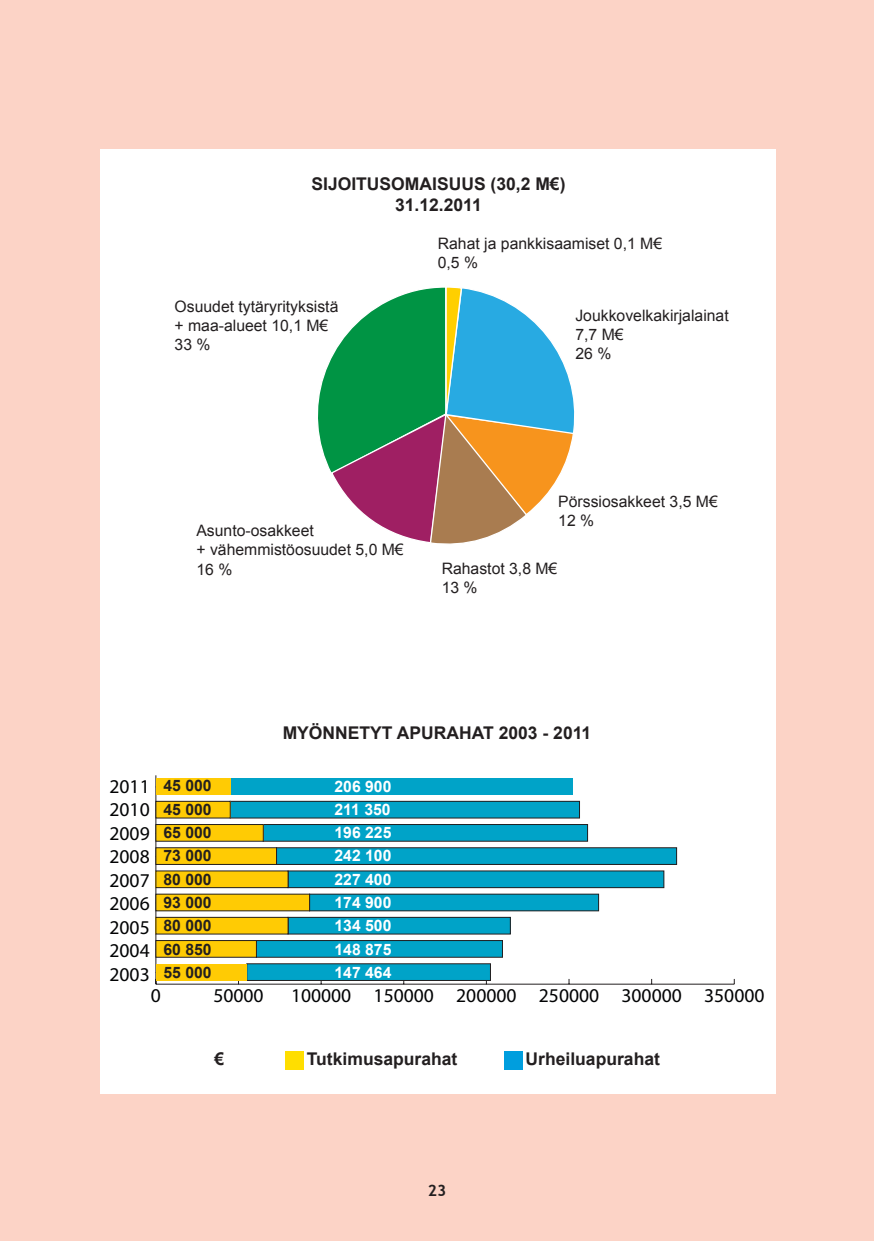
<style>
.page{position:relative;width:874px;height:1241px;background:#fff}
.page>*{position:absolute;margin:0;border:0;box-sizing:border-box;transform-origin:0 0}
.t1{font:19.6px/23.4px "Myriad Pro";color:#020304;text-align:justify}
.t2{font:700 17.5px/21px "Arial";color:#231f20;text-align:center}
.t3{font:15.75px/19.2px "Arial";color:#231f20}
.t4{font:700 15.75px/23.3px "Arial";color:#fff;text-align:justify}
.t5{font:700 15.75px/23.3px "Arial";color:#231f20;text-align:justify}
.t6{font:700 15.75px "Trebuchet MS";color:#231f20}
</style>
<div class="page">
<div style="left:0;top:0;width:873px;height:1240px;background:#fcd3c6"></div>
<div style="left:101px;top:149px;width:675px;height:944px;background:#fff"></div>
<hr style="left:155px;top:775px;width:1px;height:208px;background:#231f20">
<svg style="left:155px;top:972px;width:15px;height:11px"></svg>
<hr style="left:156px;top:983px;width:578px;height:1px;background:#231f20">
<div style="left:247px;top:963px;width:243px;height:17px;background:#00a3c8"></div>
<div style="left:246px;top:963px;width:244px;height:17px;border:1px solid #231f20"></div>
<div style="left:256px;top:940px;width:246px;height:17px;background:#00a3c8"></div>
<div style="left:256px;top:940px;width:246px;height:17px;border:1px solid #231f20"></div>
<div style="left:288px;top:917px;width:222px;height:16px;background:#00a3c8"></div>
<div style="left:288px;top:917px;width:222px;height:17px;border:1px solid #231f20"></div>
<div style="left:309px;top:894px;width:289px;height:16px;background:#00a3c8"></div>
<div style="left:309px;top:893px;width:289px;height:17px;border:1px solid #231f20"></div>
<div style="left:288px;top:870px;width:375px;height:17px;background:#00a3c8"></div>
<div style="left:276px;top:847px;width:400px;height:17px;background:#00a3c8"></div>
<div style="left:276px;top:847px;width:400px;height:17px;border:1px solid #231f20"></div>
<div style="left:263px;top:824px;width:324px;height:17px;background:#00a3c8"></div>
<div style="left:263px;top:824px;width:324px;height:17px;border:1px solid #231f20"></div>
<div style="left:230px;top:801px;width:349px;height:16px;background:#00a3c8"></div>
<div style="left:230px;top:801px;width:349px;height:17px;border:1px solid #231f20"></div>
<div style="left:156px;top:963px;width:91px;height:17px;background:#ffcb04"></div>
<div style="left:156px;top:940px;width:100px;height:17px;background:#ffcb04"></div>
<div style="left:156px;top:940px;width:100px;height:17px;border:1px solid #231f20"></div>
<div style="left:156px;top:917px;width:132px;height:16px;background:#ffcb04"></div>
<div style="left:156px;top:917px;width:132px;height:17px;border:1px solid #231f20"></div>
<div style="left:156px;top:894px;width:153px;height:16px;background:#ffcb04"></div>
<div style="left:156px;top:870px;width:132px;height:17px;background:#ffcb04"></div>
<div style="left:156px;top:847px;width:120px;height:17px;background:#ffcb04"></div>
<div style="left:156px;top:847px;width:120px;height:17px;border:1px solid #231f20"></div>
<div style="left:156px;top:824px;width:107px;height:17px;background:#ffcb04"></div>
<div style="left:156px;top:824px;width:107px;height:17px;border:1px solid #231f20"></div>
<div style="left:156px;top:801px;width:74px;height:16px;background:#ffcb04"></div>
<div style="left:156px;top:801px;width:74px;height:17px;border:1px solid #231f20"></div>
<div style="left:230px;top:778px;width:342px;height:17px;background:#00a3c8"></div>
<div style="left:156px;top:778px;width:74px;height:17px;background:#ffcb04"></div>
<div style="left:285px;top:1050px;width:19px;height:19px;background:#ffde00"></div>
<div style="left:504px;top:1050px;width:18px;height:19px;background:#009ede"></div>
<svg style="left:318px;top:287px;width:257px;height:257px"></svg>
<p class="t2" style="left:311px;top:174px;width:255px">SIJOITUSOMAISUUS (30,2 M€)<br>31.12.2011</p>
<p class="t3" style="left:437px;top:234px;width:226px">Rahat ja pankkisaamiset 0,1 M€<br>0,5 %</p>
<p class="t3" style="left:575px;top:305px;width:155px">Joukkovelkakirjalainat<br>7,7 M€<br>26 %</p>
<p class="t3" style="left:174px;top:297px;width:165px">Osuudet tytäryrityksistä + maa-alueet 10,1 M€<br>33 %</p>
<p class="t3" style="left:196px;top:521px;width:209px">Asunto-osakkeet<br>+ vähemmistöosuudet 5,0 M€<br>16 %</p>
<p class="t3" style="left:558px;top:491px;width:161px">Pörssiosakkeet 3,5 M€<br>12 %</p>
<p class="t3" style="left:441px;top:558px;width:117px">Rahastot 3,8 M€<br>13 %</p>
<p class="t2" style="left:282px;top:722px;width:310px">MYÖNNETYT APURAHAT 2003 - 2011</p>
<p class="t1" style="left:109px;top:773px;width:42px">2011<br>2010<br>2009<br>2008<br>2007<br>2006<br>2005<br>2004<br>2003</p>
<p class="t5" style="left:163px;top:774px;width:50px">45 000<br>45 000<br>65 000<br>73 000<br>80 000<br>93 000<br>80 000<br>60 850<br>55 000</p>
<p class="t4" style="left:334px;top:774px;width:58px">206 900<br>211 350<br>196 225<br>242 100<br>227 400<br>174 900<br>134 500<br>148 875<br>147 464</p>
<p class="t1" style="left:151px;top:983px;width:12px">0</p>
<p class="t1" style="left:213px;top:983px;width:52px">50000</p>
<p class="t1" style="left:291px;top:983px;width:474px">100000 150000 200000 250000 300000 350000</p>
<p class="t2" style="left:214px;top:1048px;width:11px">€</p>
<p class="t2" style="left:307px;top:1048px;width:152px">Tutkimusapurahat</p>
<p class="t2" style="left:525px;top:1048px;width:136px">Urheiluapurahat</p>
<p class="t6" style="left:427px;top:1179px;width:20px">23</p>
</div>
